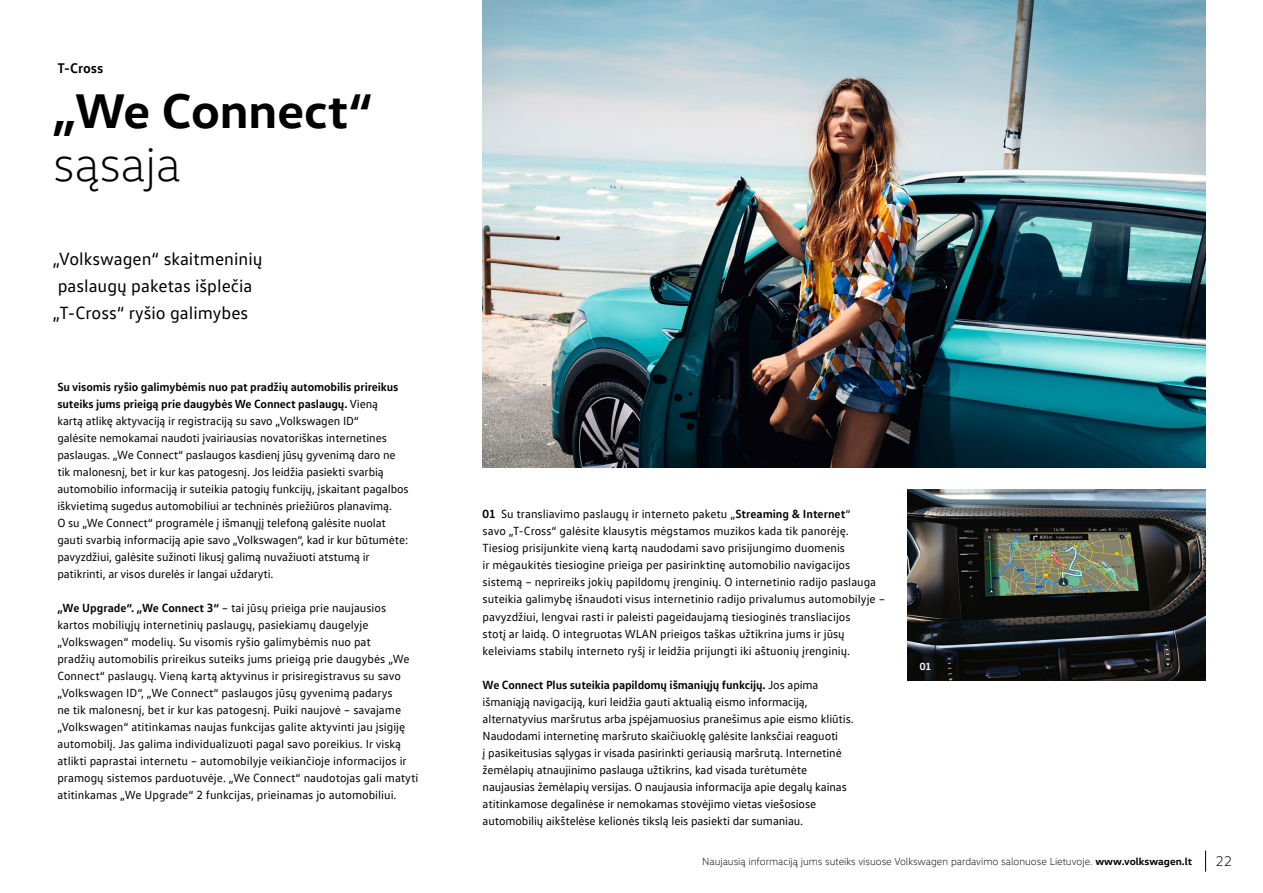
<style>
.page{position:relative;width:1263px;height:893px;background:#fff}
.page>*{position:absolute;margin:0;border:0;box-sizing:border-box;transform-origin:0 0}
.Virsraksts_L{font:700 49.5px/53.1px "VW Head";color:#000}
._12_18_papildus{font:18px/27px "VW Text";color:#000}
.t1{font:700 14.25px "VW Text";letter-spacing:-.005em;color:#000}
.t2{font:300 14.25px "VW Head";color:#000}
.pamats_nelīdzens_4mm{font:12px/17px "VW Text";letter-spacing:-.005em;color:#000}
.t3{font:300 10.5px "VW Head";color:#000}
.cena_M{font:700 10.5px "VW Text";color:#fff}
.s1{font-weight:300}
.s2{font-weight:700}
</style>
<div class="page">
<img style="left:908px;top:489px;width:297px;height:191px">
<img style="left:483px;top:0;width:722px;height:468px">
<svg style="left:1205px;top:850px;width:1px;height:22px"></svg>
<p class="t1" style="left:57px;top:59px;width:47px">T-Cross</p>
<p class="Virsraksts_L" style="left:53px;top:82px;width:321px">„We Connect“ <span class="s1">sąsaja</span></p>
<p class="_12_18_papildus" style="left:53px;top:245px;width:211px">„Volkswagen“ skaitmeninių paslaugų paketas išplečia „T-Cross“ ryšio galimybes</p>
<p class="pamats_nelīdzens_4mm" style="left:57px;top:378px;width:353px"><span class="s2">Su visomis ryšio galimybėmis nuo pat pradžių automobilis prireikus suteiks jums prieigą prie daugybės We Connect paslaugų.</span> Vieną<br>kartą atlikę aktyvaciją ir registraciją su savo „Volkswagen ID“<br>galėsite nemokamai naudoti įvairiausias novatoriškas internetines paslaugas. „We Connect“ paslaugos kasdienį jūsų gyvenimą daro ne tik malonesnį, bet ir kur kas patogesnį. Jos leidžia pasiekti svarbią automobilio informaciją ir suteikia patogių funkcijų, įskaitant pagalbos iškvietimą sugedus automobiliui ar techninės priežiūros planavimą.<br>O su „We Connect“ programėle į išmanųjį telefoną galėsite nuolat gauti svarbią informaciją apie savo „Volkswagen“, kad ir kur būtumėte: pavyzdžiui, galėsite sužinoti likusį galimą nuvažiuoti atstumą ir patikrinti, ar visos durelės ir langai uždaryti.</p>
<p class="pamats_nelīdzens_4mm" style="left:57px;top:599px;width:362px"><span class="s2">„We Upgrade“. „We Connect 3“</span> – tai jūsų prieiga prie naujausios kartos mobiliųjų internetinių paslaugų, pasiekiamų daugelyje „Volkswagen“ modelių. Su visomis ryšio galimybėmis nuo pat<br>pradžių automobilis prireikus suteiks jums prieigą prie daugybės „We Connect“ paslaugų. Vieną kartą aktyvinus ir prisiregistravus su savo „Volkswagen ID“, „We Connect“ paslaugos jūsų gyvenimą padarys<br>ne tik malonesnį, bet ir kur kas patogesnį. Puiki naujovė – savajame „Volkswagen“ atitinkamas naujas funkcijas galite aktyvinti jau įsigiję automobilį. Jas galima individualizuoti pagal savo poreikius. Ir viską atlikti paprastai internetu – automobilyje veikiančioje informacijos ir pramogų sistemos parduotuvėje. „We Connect“ naudotojas gali matyti atitinkamas „We Upgrade“ 2 funkcijas, prieinamas jo automobiliui.</p>
<p class="pamats_nelīdzens_4mm" style="left:483px;top:505px;width:404px"><span class="s2">01</span> Su transliavimo paslaugų ir interneto paketu „<span class="s2">Streaming &amp; Internet</span>“<br>savo „T‑Cross“ galėsite klausytis mėgstamos muzikos kada tik panorėję.<br>Tiesiog prisijunkite vieną kartą naudodami savo prisijungimo duomenis<br>ir mėgaukitės tiesiogine prieiga per pasirinktinę automobilio navigacijos sistemą – neprireiks jokių papildomų įrenginių. O internetinio radijo paslauga suteikia galimybę išnaudoti visus internetinio radijo privalumus automobilyje – pavyzdžiui, lengvai rasti ir paleisti pageidaujamą tiesioginės transliacijos<br>stotį ar laidą. O integruotas WLAN prieigos taškas užtikrina jums ir jūsų keleiviams stabilų interneto ryšį ir leidžia prijungti iki aštuonių įrenginių.</p>
<p class="pamats_nelīdzens_4mm" style="left:483px;top:676px;width:373px"><span class="s2">We Connect Plus suteikia papildomų išmaniųjų funkcijų.</span> Jos apima išmaniąją navigaciją, kuri leidžia gauti aktualią eismo informaciją, alternatyvius maršrutus arba įspėjamuosius pranešimus apie eismo kliūtis.<br>Naudodami internetinę maršruto skaičiuoklę galėsite lanksčiai reaguoti<br>į pasikeitusias sąlygas ir visada pasirinkti geriausią maršrutą. Internetinė žemėlapių atnaujinimo paslauga užtikrins, kad visada turėtumėte naujausias žemėlapių versijas. O naujausia informacija apie degalų kainas atitinkamose degalinėse ir nemokamas stovėjimo vietas viešosiose automobilių aikštelėse kelionės tikslą leis pasiekti dar sumaniau.</p>
<p class="cena_M" style="left:920px;top:659px;width:13px">01</p>
<p class="t3" style="left:702px;top:855px;width:491px">Naujausią informaciją jums suteiks visuose Volkswagen pardavimo salonuose Lietuvoje. <span class="s2">www.volkswagen.lt</span></p>
<p class="t2" style="left:1215px;top:853px;width:18px">22</p>
</div>
